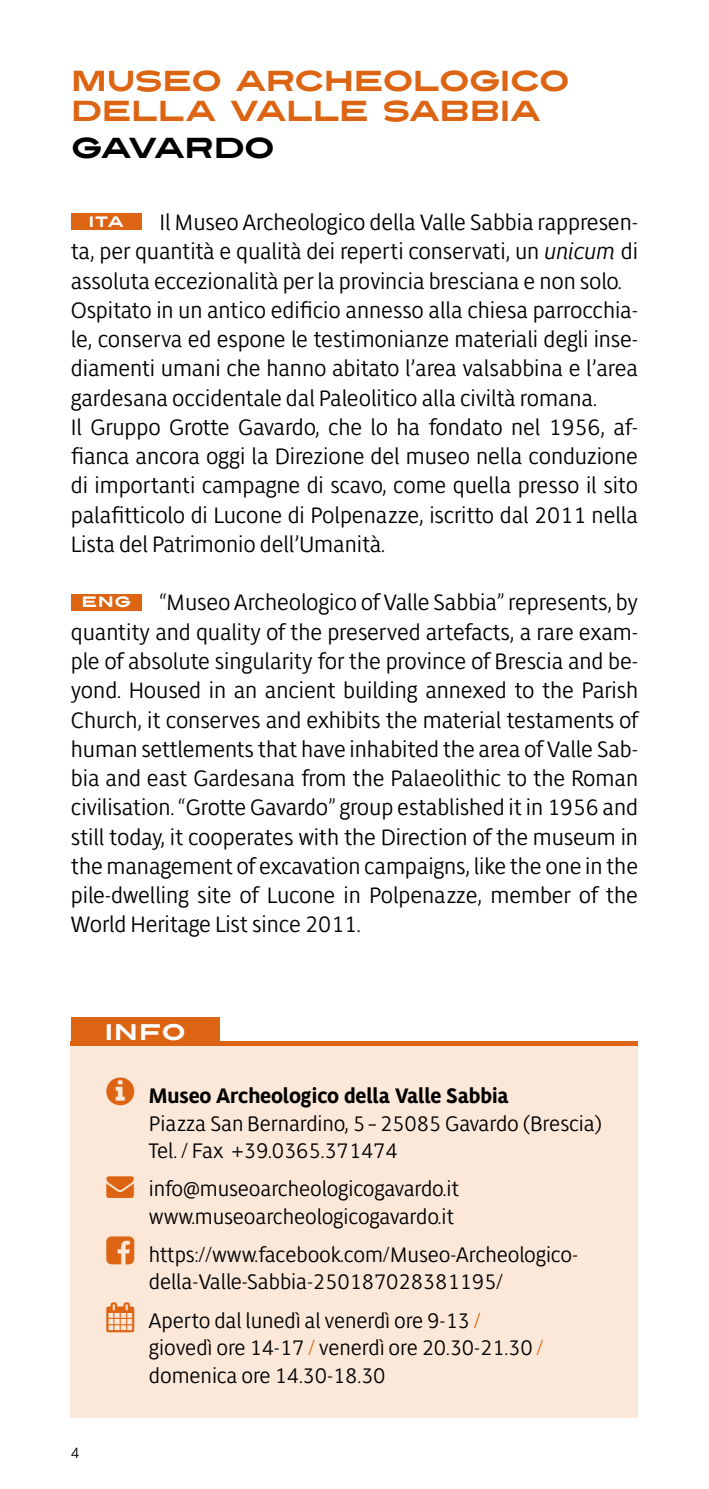
<style>
.page{position:relative;width:709px;height:1489px;background:#fff}
.page>*{position:absolute;margin:0;border:0;box-sizing:border-box;transform-origin:0 0}
.t1{font:28.75px/30px "Turnpike";letter-spacing:-.05em;color:#dc6413}
.t2{font:28.75px "Turnpike";letter-spacing:-.075em;color:#000}
.t3{font:300 22.5px/29.2px "Migration Sans ITC Std";letter-spacing:-.005em;color:#000}
.t4{font:22.5px "Turnpike";color:#fff}
.t5{font:300 21.25px/27.5px "Migration Sans ITC Std";letter-spacing:-.005em;color:#000}
.t6{font:700 21.25px "Migration Sans ITC Std";letter-spacing:-.005em;color:#000}
.t7{font:15px "Turnpike";color:#fff}
.t8{font:300 15px "Migration Sans ITC Std";color:#000}
.s1{font-style:italic}
.s2{font-family:"Turnpike";font-weight:400;font-size:15px;color:#fff}
.s3{color:#dc6413}
</style>
<div class="page">
<div style="left:71px;top:1045px;width:567px;height:372px;background:#fbe8d9"></div>
<div style="left:71px;top:213px;width:71px;height:17px;background:#dc6413"></div>
<div style="left:71px;top:593px;width:71px;height:17px;background:#dc6413"></div>
<hr style="left:71px;top:1041px;width:567px;height:4px;background:#dc6413">
<div style="left:71px;top:1017px;width:149px;height:28px;background:#dc6413"></div>
<p class="t1" style="left:71px;top:65px;width:500px">MUSEO ARCHEOLOGICO<br>DELLA VALLE SABBIA</p>
<p class="t2" style="left:71px;top:127px;width:206px">GAVARDO</p>
<p class="t3" style="left:71px;top:208px;width:569px;text-indent:88px">Il Museo Archeologico della Valle Sabbia rappresen&shy;ta, per quantità e qualità dei reperti conservati, un <span class="s1">unicum</span> di assoluta eccezionalità per la provincia bresciana e non solo.<br>Ospitato in un antico edificio annesso alla chiesa parrocchia&shy;le, conserva ed espone le testimonianze materiali degli inse&shy;diamenti umani che hanno abitato l’area valsabbina e l’area gardesana occidentale dal Paleolitico alla civiltà romana.<br>Il Gruppo Grotte Gavardo, che lo ha fondato nel 1956, af&shy;fianca ancora oggi la Direzione del museo nella conduzione di importanti campagne di scavo, come quella presso il sito palafitticolo di Lucone di Polpenazze, iscritto dal 2011 nella Lista del Patrimonio dell’Umanità.</p>
<p class="t7" style="left:88px;top:211px;width:37px">ITA</p>
<p class="t3" style="left:71px;top:588px;width:569px;text-align:justify;text-indent:10px"><span class="s2">ENG</span> “Museo Archeologico of Valle Sabbia” represents, by quantity and quality of the preserved artefacts, a rare exam&shy;ple of absolute singularity for the province of Brescia and be&shy;yond. Housed in an ancient building annexed to the Parish Church, it conserves and exhibits the material testaments of human settlements that have inhabited the area of Valle Sab&shy;bia and east Gardesana from the Palaeolithic to the Roman civilisation. “Grotte Gavardo” group established it in 1956 and still today, it cooperates with the Direction of the museum in the management of excavation campaigns, like the one in the pile-dwelling site of Lucone in Polpenazze, member of the World Heritage List since 2011.</p>
<p class="t4" style="left:105px;top:1015px;width:83px">INFO</p>
<p class="t8" style="left:71px;top:1444px;width:10px">4</p>
<p class="t6" style="left:149px;top:1083px;width:361px">Museo Archeologico della Valle Sabbia</p>
<p class="t5" style="left:149px;top:1109px;width:454px">Piazza San Bernardino, 5 – 25085 Gavardo (Brescia)<br>Tel. / Fax +39.0365.371474</p>
<p class="t5" style="left:106px;top:1175px;width:354px;text-align:right"><span class="s3">→</span> info@museoarcheologicogavardo.it www.museoarcheologicogavardo.it</p>
<p class="t5" style="left:149px;top:1241px;width:431px">https://www.facebook.com/Museo-Archeologico&shy;della-Valle-Sabbia-250187028381195/</p>
<p class="t5" style="left:149px;top:1306px;width:396px;text-indent:-43px"><span class="s3">▲</span> Aperto dal lunedì al venerdì ore 9-13 <span class="s3">/ </span>giovedì ore 14-17 <span class="s3">/</span> venerdì ore 20.30-21.30 <span class="s3">/ </span>domenica ore 14.30-18.30</p>
</div>
